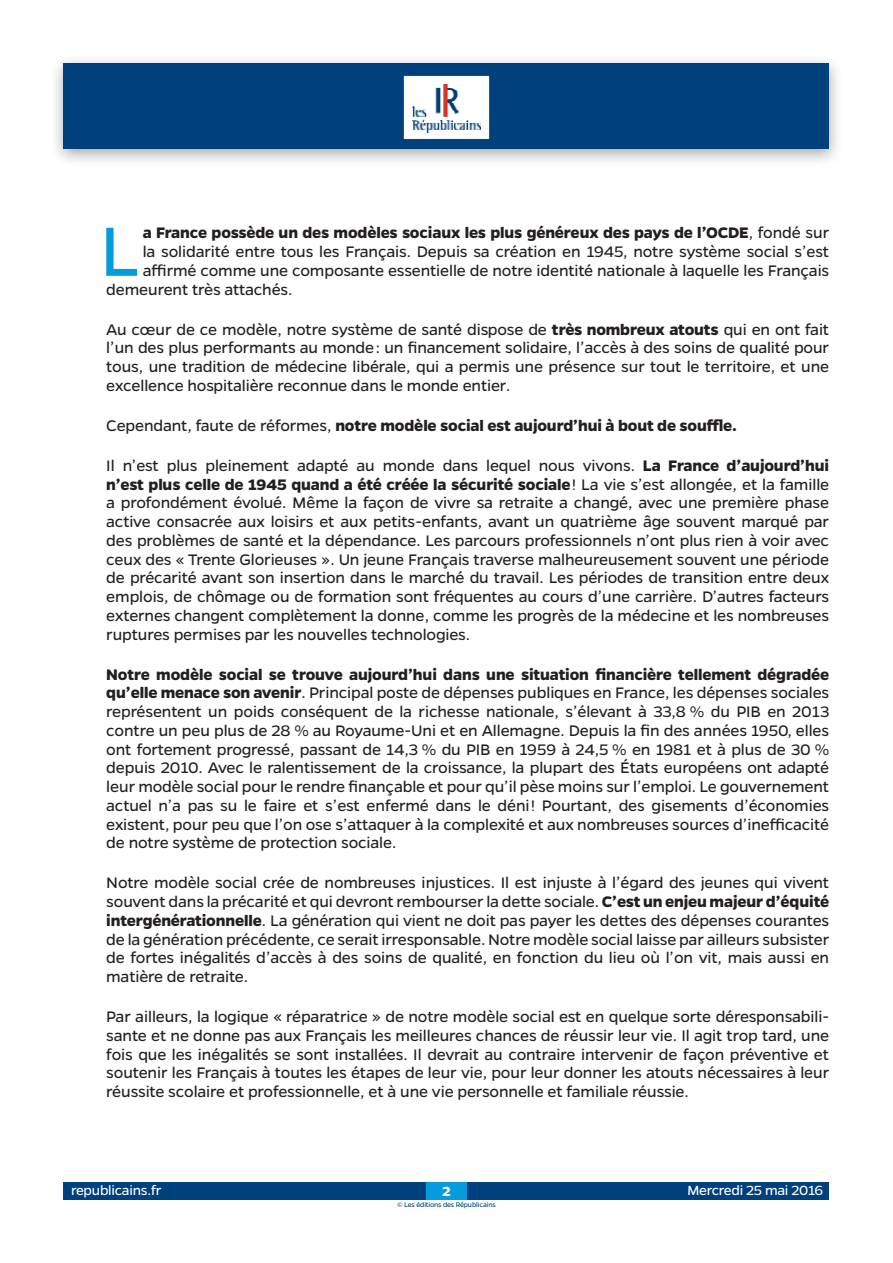
<style>
.page{position:relative;width:893px;height:1263px;background:#fff}
.page>*{position:absolute;margin:0;border:0;box-sizing:border-box;transform-origin:0 0}
.t1{font:78.75px "Gentona";color:#069bda}
.t2{font:17.25px/18.8px "Gentona";letter-spacing:-.01em;color:#231f20;text-align:justify}
.t3{font:700 17.25px "Gentona";letter-spacing:-.01em;color:#231f20}
.t4{font:15px "Gentona";letter-spacing:-.015em;color:#fff}
.t5{font:700 15px "Gentona";color:#fff}
.t6{font:7.5px "Gentona";letter-spacing:-.015em;color:#00407c}
.s1{font-weight:400}
.s2{font-weight:700}
</style>
<div class="page">
<div style="left:49px;top:54px;width:794px;height:113px;background:#231f20;opacity:.4"></div>
<div style="left:64px;top:64px;width:765px;height:85px;background:#00407c"></div>
<div style="left:64px;top:1182px;width:765px;height:17px;background:#00407c"></div>
<div style="left:403px;top:75px;width:87px;height:64px;background:#fff"></div>
<img style="left:412px;top:84px;width:69px;height:48px">
<div style="left:403px;top:75px;width:87px;height:65px;border:1px solid #00407c"></div>
<div style="left:426px;top:1182px;width:41px;height:17px;background:#069bda"></div>
<h1 class="t1" style="left:100px;top:207px;width:41px">L</h1>
<p class="t3" style="left:143px;top:223px;width:688px">a France possède un des modèles sociaux les plus généreux des pays de l’OCDE<span class="s1">, fondé sur</span></p>
<p class="t2" style="left:143px;top:242px;width:688px">la solidarité entre tous les Français. Depuis sa création en 1945, notre système social s’est</p>
<p class="t2" style="left:143px;top:261px;width:688px">affirmé comme une composante essentielle de notre identité nationale à laquelle les Français</p>
<p class="t2" style="left:106px;top:280px;width:188px">demeurent très attachés.</p>
<p class="t2" style="left:106px;top:320px;width:724px">Au cœur de ce modèle, notre système de santé dispose de <span class="s2">très nombreux atouts</span> qui en ont fait l’un des plus performants au monde : un financement solidaire, l’accès à des soins de qualité pour tous, une tradition de médecine libérale, qui a permis une présence sur tout le territoire, et une excellence hospitalière reconnue dans le monde entier.</p>
<p class="t3" style="left:106px;top:415px;width:632px"><span class="s1">Cependant, faute de réformes,</span> notre modèle social est aujourd’hui à bout de souffle.</p>
<p class="t2" style="left:106px;top:456px;width:724px">Il n’est plus pleinement adapté au monde dans lequel nous vivons. <span class="s2">La France d’aujourd’hui n’est plus celle de 1945 quand a été créée la sécurité sociale</span> ! La vie s’est allongée, et la famille a profondément évolué. Même la façon de vivre sa retraite a changé, avec une première phase active consacrée aux loisirs et aux petits-enfants, avant un quatrième âge souvent marqué par des problèmes de santé et la dépendance. Les parcours professionnels n’ont plus rien à voir avec ceux des « Trente Glorieuses ». Un jeune Français traverse malheureusement souvent une période de précarité avant son insertion dans le marché du travail. Les périodes de transition entre deux emplois, de chômage ou de formation sont fréquentes au cours d’une carrière. D’autres facteurs externes changent complètement la donne, comme les progrès de la médecine et les nombreuses ruptures permises par les nouvelles technologies.</p>
<p class="t2" style="left:106px;top:665px;width:724px"><span class="s2">Notre modèle social se trouve aujourd’hui dans une situation financière tellement dégradée qu’elle menace son avenir</span>. Principal poste de dépenses publiques en France, les dépenses sociales représentent un poids conséquent de la richesse nationale, s’élevant à 33,8 % du PIB en 2013 contre un peu plus de 28 % au Royaume-Uni et en Allemagne. Depuis la fin des années 1950, elles ont fortement progressé, passant de 14,3 % du PIB en 1959 à 24,5 % en 1981 et à plus de 30 % depuis 2010. Avec le ralentissement de la croissance, la plupart des États européens ont adapté leur modèle social pour le rendre finançable et pour qu’il pèse moins sur l’emploi. Le gouvernement actuel n’a pas su le faire et s’est enfermé dans le déni ! Pourtant, des gisements d’économies existent, pour peu que l’on ose s’attaquer à la complexité et aux nombreuses sources d’inefficacité de notre système de protection sociale.</p>
<p class="t2" style="left:106px;top:873px;width:724px">Notre modèle social crée de nombreuses injustices. Il est injuste à l’égard des jeunes qui vivent souvent dans la précarité et qui devront rembourser la dette sociale. <span class="s2">C’est un enjeu majeur d’équité intergénérationnelle</span>. La génération qui vient ne doit pas payer les dettes des dépenses courantes de la génération précédente, ce serait irresponsable. Notre modèle social laisse par ailleurs subsister de fortes inégalités d’accès à des soins de qualité, en fonction du lieu où l’on vit, mais aussi en matière de retraite.</p>
<p class="t2" style="left:106px;top:1007px;width:724px">Par ailleurs, la logique « réparatrice » de notre modèle social est en quelque sorte déresponsabili&shy;sante et ne donne pas aux Français les meilleures chances de réussir leur vie. Il agit trop tard, une fois que les inégalités se sont installées. Il devrait au contraire intervenir de façon préventive et soutenir les Français à toutes les étapes de leur vie, pour leur donner les atouts nécessaires à leur réussite scolaire et professionnelle, et à une vie personnelle et familiale réussie.</p>
<p class="t4" style="left:71px;top:1182px;width:92px">republicains.fr</p>
<p class="t4" style="left:687px;top:1182px;width:137px">Mercredi 25 mai 2016</p>
<p class="t6" style="left:397px;top:1201px;width:100px">© Les éditions des Républicains</p>
<p class="t5" style="left:442px;top:1183px;width:10px">2</p>
</div>
